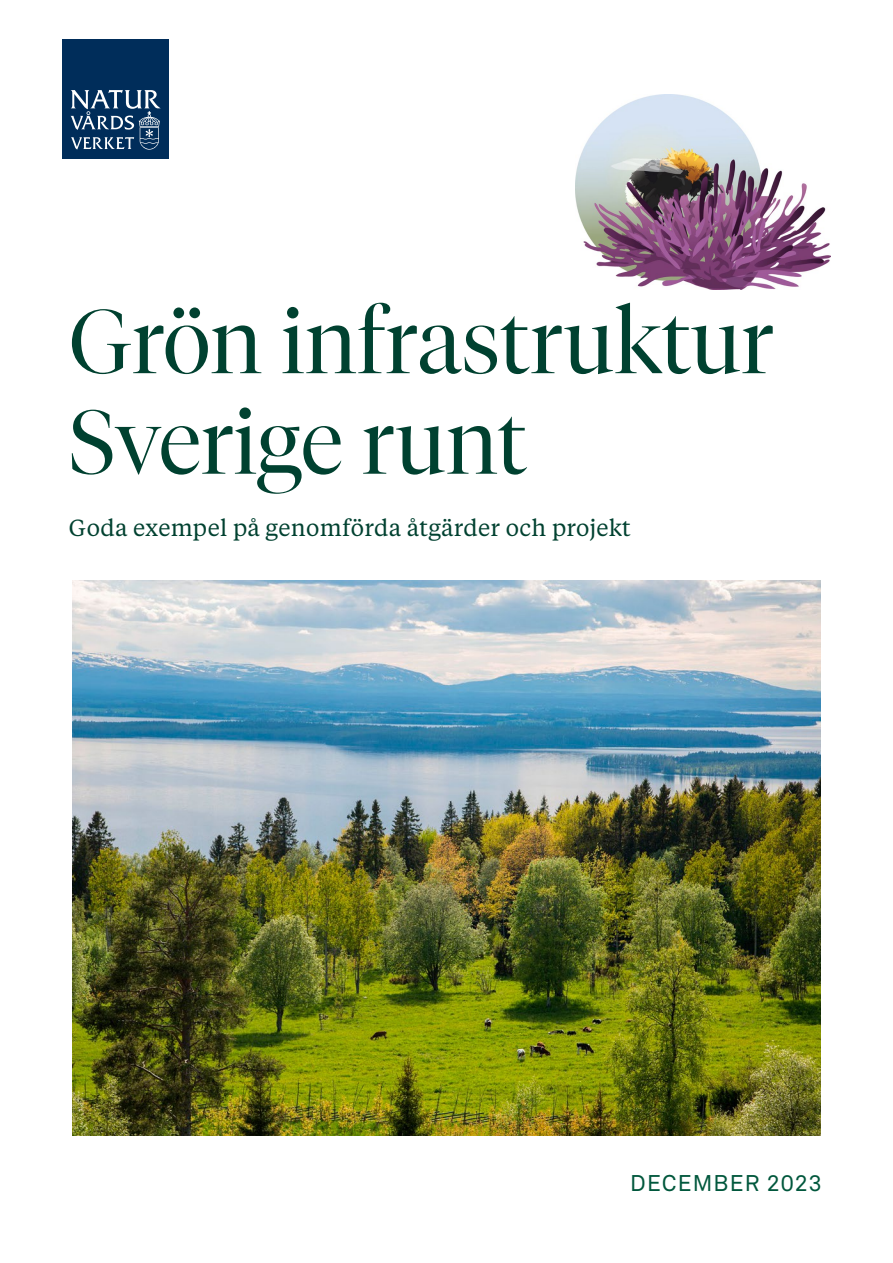
<style>
.page{position:relative;width:893px;height:1263px;background:#fff}
.page>*{position:absolute;margin:0;border:0;box-sizing:border-box;transform-origin:0 0}
._1H_Huvudrubrik{font:300 90px/100.5px "Tiempos Fine";color:#004130}
.Styckeformat_1{font:23.25px "Tiempos Text";letter-spacing:.01em;color:#004130}
.t1{font:22.5px "Akkurat LL";letter-spacing:.05em;color:#00573c}
</style>
<div class="page">
<div style="left:62px;top:39px;width:106px;height:119px;background:#002d5a"></div>
<svg style="left:71px;top:90px;width:90px;height:60px"></svg>
<img style="left:576px;top:94px;width:254px;height:195px">
<img style="left:72px;top:580px;width:749px;height:555px">
<p class="_1H_Huvudrubrik" style="left:69px;top:290px;width:706px">Grön infrastruktur<br>Sverige runt</p>
<p class="Styckeformat_1" style="left:69px;top:512px;width:563px">Goda exempel på genomförda åtgärder och projekt</p>
<p class="t1" style="left:630px;top:1166px;width:193px">DECEMBER 2023</p>
</div>
